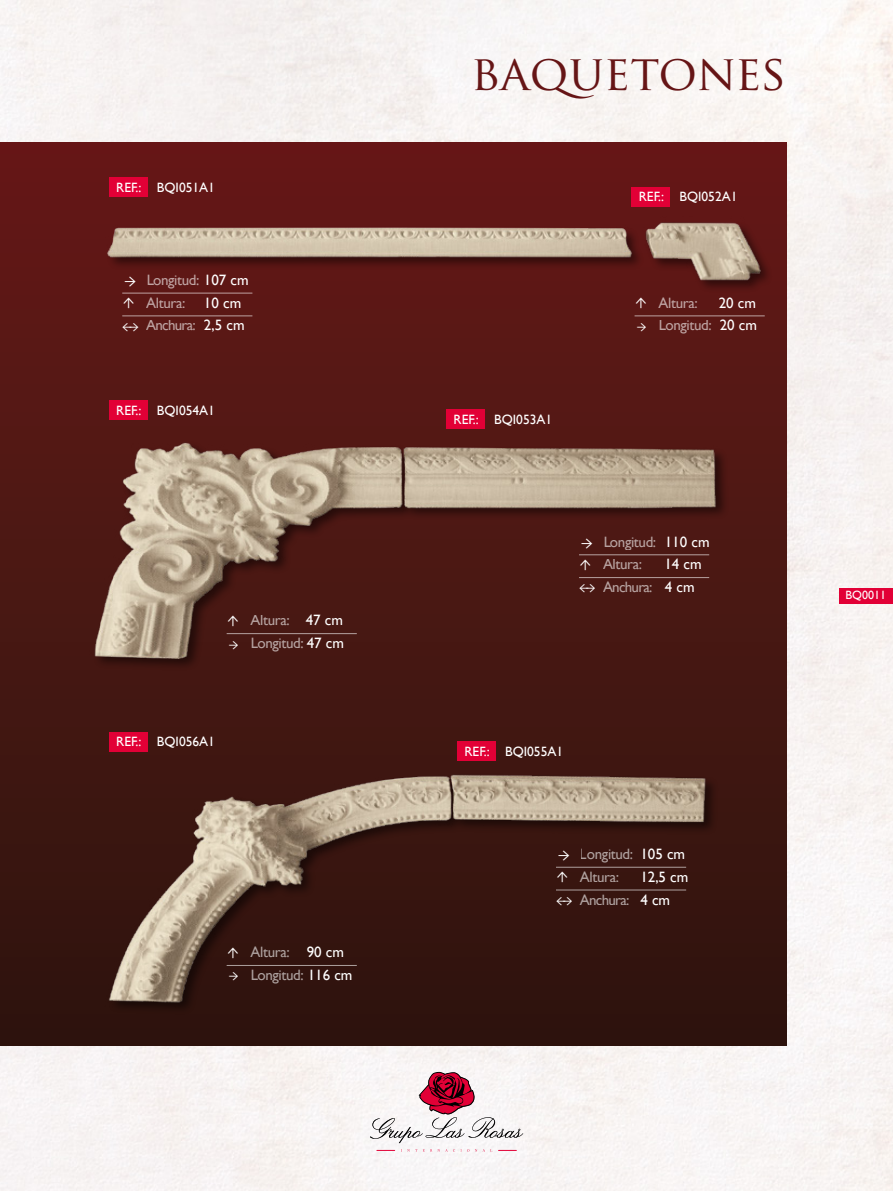
<style>
.page{position:relative;width:893px;height:1191px;background:#f8f4f2}
.page>*{position:absolute;margin:0;border:0;box-sizing:border-box;transform-origin:0 0}
.t1{font:48px "Trajan Pro";letter-spacing:-.005em;color:#661516}
.t2{font:700 18px "Minion Pro";color:#fff}
.t3{font:15px "Gill Sans";letter-spacing:-.025em;color:#fff}
.t4{font:15px "Gill Sans";letter-spacing:-.05em;color:#fff}
.t5{font:700 15px "Minion Pro";color:#fff}
.t6{font:13.5px "Gill Sans";color:#fff}
.t7{font:12px "Gill Sans";color:#fff}
</style>
<div class="page">
<div style="left:839px;top:587px;width:54px;height:16px;background:#e20036"></div>
<div style="left:0;top:142px;width:787px;height:903px;background:linear-gradient(to bottom,#661917,#2d140e)"></div>
<svg style="left:377px;top:1150px;width:18px;height:1px"></svg>
<svg style="left:499px;top:1150px;width:17px;height:1px"></svg>
<svg style="left:401px;top:1149px;width:16px;height:2px"></svg>
<svg style="left:423px;top:1149px;width:46px;height:2px"></svg>
<svg style="left:475px;top:1149px;width:17px;height:2px"></svg>
<svg style="left:370px;top:1071px;width:153px;height:72px"></svg>
<img style="left:89px;top:217px;width:677px;height:76px">
<img style="left:89px;top:434px;width:648px;height:236px">
<img style="left:89px;top:766px;width:648px;height:248px">
<div style="left:109px;top:178px;width:39px;height:19px;background:#e20036"></div>
<div style="left:109px;top:400px;width:39px;height:19px;background:#e20036"></div>
<div style="left:109px;top:732px;width:39px;height:19px;background:#e20036"></div>
<div style="left:632px;top:187px;width:38px;height:19px;background:#e20036"></div>
<div style="left:446px;top:410px;width:39px;height:19px;background:#e20036"></div>
<div style="left:457px;top:741px;width:39px;height:19px;background:#e20036"></div>
<hr style="left:122px;top:315px;width:130px;height:1px;background:#fff">
<hr style="left:579px;top:577px;width:130px;height:1px;background:#fff">
<hr style="left:556px;top:889px;width:130px;height:1px;background:#fff">
<hr style="left:122px;top:293px;width:130px;height:1px;background:#fff">
<hr style="left:579px;top:554px;width:130px;height:1px;background:#fff">
<hr style="left:556px;top:867px;width:130px;height:1px;background:#fff">
<hr style="left:635px;top:315px;width:130px;height:1px;background:#fff">
<hr style="left:227px;top:633px;width:130px;height:1px;background:#fff">
<hr style="left:227px;top:965px;width:130px;height:1px;background:#fff">
<p class="t6" style="left:116px;top:179px;width:27px">REF.:</p>
<p class="t6" style="left:157px;top:179px;width:60px">BQI051A1</p>
<p class="t2" style="left:136px;top:296px;width:13px;rotate:-180deg">←</p>
<p class="t2" style="left:142px;top:297px;width:13px;rotate:90deg">←</p>
<p class="t3" style="left:146px;top:271px;width:104px">Longitud: 107 cm</p>
<p class="t3" style="left:146px;top:294px;width:41px">Altura:</p>
<p class="t3" style="left:204px;top:294px;width:39px">10 cm</p>
<p class="t4" style="left:146px;top:316px;width:51px">Anchura:</p>
<p class="t5" style="left:122px;top:315px;width:18px">←→</p>
<p class="t3" style="left:204px;top:316px;width:42px">2,5 cm</p>
<p class="t6" style="left:116px;top:402px;width:27px">REF.:</p>
<p class="t6" style="left:157px;top:402px;width:60px">BQI054A1</p>
<p class="t2" style="left:247px;top:615px;width:13px;rotate:90deg">←</p>
<p class="t5" style="left:229px;top:633px;width:11px">→</p>
<p class="t3" style="left:251px;top:611px;width:41px">Altura:</p>
<p class="t3" style="left:306px;top:611px;width:39px">47 cm</p>
<p class="t3" style="left:251px;top:634px;width:95px">Longitud: 47 cm</p>
<p class="t6" style="left:116px;top:734px;width:27px">REF.:</p>
<p class="t6" style="left:157px;top:734px;width:60px">BQI056A1</p>
<p class="t2" style="left:247px;top:946px;width:13px;rotate:90deg">←</p>
<p class="t5" style="left:229px;top:965px;width:11px">→</p>
<p class="t3" style="left:251px;top:943px;width:41px">Altura:</p>
<p class="t3" style="left:307px;top:943px;width:39px">90 cm</p>
<p class="t3" style="left:251px;top:966px;width:103px">Longitud: 116 cm</p>
<h1 class="t1" style="left:471px;top:42px;width:317px">BAQUETONES</h1>
<p class="t6" style="left:639px;top:189px;width:27px">REF.:</p>
<p class="t6" style="left:679px;top:189px;width:60px">BQI052A1</p>
<p class="t6" style="left:454px;top:411px;width:27px">REF.:</p>
<p class="t6" style="left:494px;top:411px;width:60px">BQI053A1</p>
<p class="t2" style="left:655px;top:297px;width:13px;rotate:90deg">←</p>
<p class="t5" style="left:637px;top:315px;width:11px">→</p>
<p class="t3" style="left:658px;top:294px;width:41px">Altura:</p>
<p class="t3" style="left:658px;top:316px;width:55px">Longitud:</p>
<p class="t3" style="left:719px;top:294px;width:39px">20 cm</p>
<p class="t3" style="left:720px;top:316px;width:39px">20 cm</p>
<p class="t2" style="left:593px;top:557px;width:13px;rotate:-180deg">←</p>
<p class="t3" style="left:603px;top:532px;width:55px">Longitud:</p>
<p class="t3" style="left:665px;top:532px;width:46px">110 cm</p>
<p class="t2" style="left:599px;top:559px;width:13px;rotate:90deg">←</p>
<p class="t3" style="left:603px;top:555px;width:41px">Altura:</p>
<p class="t3" style="left:664px;top:555px;width:39px">14 cm</p>
<p class="t4" style="left:603px;top:578px;width:51px">Anchura:</p>
<p class="t5" style="left:579px;top:577px;width:18px">←→</p>
<p class="t3" style="left:665px;top:578px;width:31px">4 cm</p>
<p class="t6" style="left:464px;top:743px;width:27px">REF.:</p>
<p class="t6" style="left:505px;top:743px;width:60px">BQI055A1</p>
<p class="t2" style="left:570px;top:870px;width:13px;rotate:-180deg">←</p>
<p class="t2" style="left:576px;top:871px;width:13px;rotate:90deg">←</p>
<p class="t3" style="left:580px;top:845px;width:55px">Longitud:</p>
<p class="t3" style="left:580px;top:868px;width:41px">Altura:</p>
<p class="t3" style="left:640px;top:845px;width:46px">105 cm</p>
<p class="t3" style="left:640px;top:868px;width:50px">12,5 cm</p>
<p class="t4" style="left:580px;top:890px;width:51px">Anchura:</p>
<p class="t5" style="left:556px;top:889px;width:18px">←→</p>
<p class="t3" style="left:640px;top:890px;width:31px">4 cm</p>
<p class="t7" style="left:845px;top:588px;width:42px">BQ0011</p>
</div>
